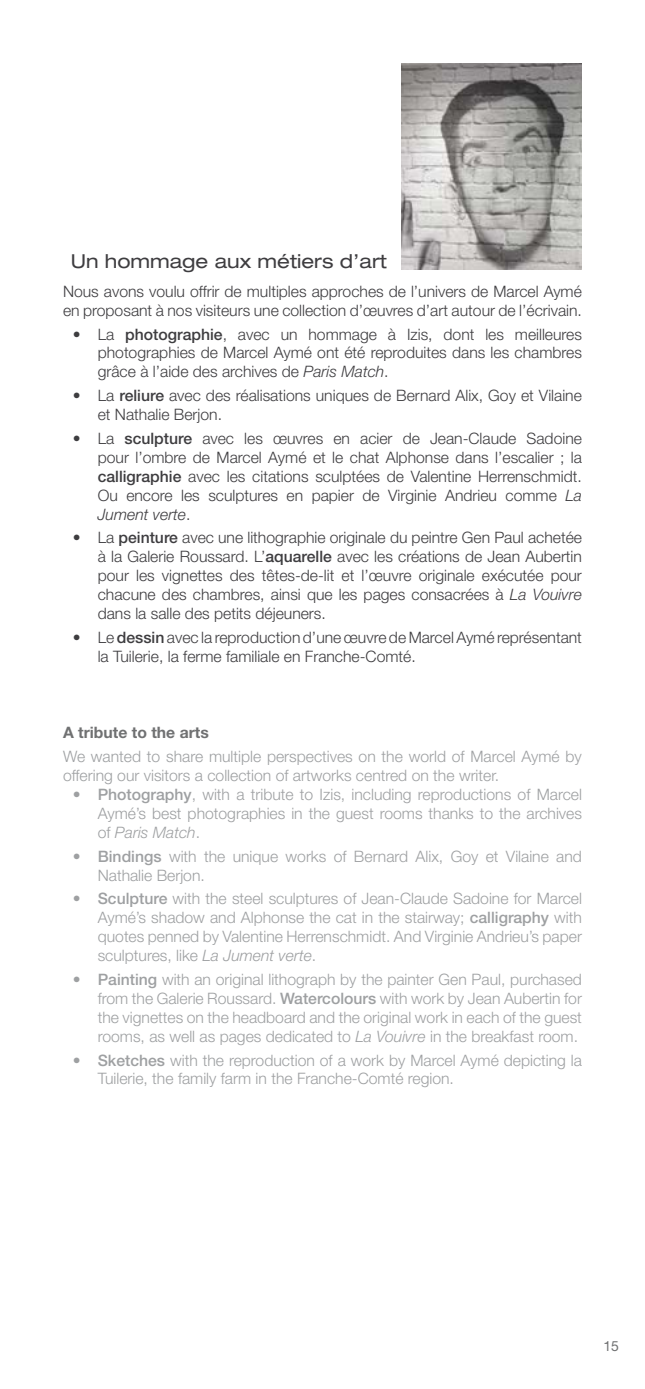
<style>
.page{position:relative;width:645px;height:1389px;background:#fff}
.page>*{position:absolute;margin:0;border:0;box-sizing:border-box;transform-origin:0 0}
.t1{font:expanded 19.25px "Helvetica Neue LT Std";color:#3e3d40}
.t2{font:300 15.75px/18.9px "Helvetica Neue LT Std";color:#3e3d40}
.t3{font:300 15.75px/18.9px "Helvetica Neue LT Std";color:#9ea0a2}
.t4{font:700 15.75px "Helvetica Neue LT Std";color:#707172}
.t5{font:14px "Helvetica Neue LT Std";color:#707172}
.s1{font-weight:500}
.s2{font-style:italic}
</style>
<div class="page">
<img style="left:402px;top:63px;width:180px;height:207px">
<p class="t1" style="left:71px;top:249px;width:318px">Un hommage aux métiers d’art</p>
<p class="t2" style="left:63px;top:281px;width:520px">Nous avons voulu offrir de multiples approches de l’univers de Marcel Aymé en proposant à nos visiteurs une collection d’œuvres d’art autour de l’écrivain.</p>
<p class="t2" style="left:98px;top:324px;width:486px;text-align:justify;text-indent:-25px">• La <span class="s1">photographie</span>, avec un hommage à Izis, dont les meilleures photographies de Marcel Aymé ont été reproduites dans les chambres grâce à l’aide des archives de <span class="s2">Paris Match</span>.</p>
<p class="t2" style="left:98px;top:386px;width:486px;text-indent:-25px">• La <span class="s1">reliure</span> avec des réalisations uniques de Bernard Alix, Goy et Vilaine et Nathalie Berjon.</p>
<p class="t2" style="left:98px;top:429px;width:486px;text-align:justify;text-indent:-25px">• La <span class="s1">sculpture</span> avec les œuvres en acier de Jean-Claude Sadoine pour l’ombre de Marcel Aymé et le chat Alphonse dans l’escalier ; la <span class="s1">calligraphie</span> avec les citations sculptées de Valentine Herrenschmidt.<br>Ou encore les sculptures en papier de Virginie Andrieu comme <span class="s2">La Jument verte</span>.</p>
<p class="t2" style="left:98px;top:528px;width:486px;text-align:justify;text-indent:-25px">• La <span class="s1">peinture</span> avec une lithographie originale du peintre Gen Paul achetée à la Galerie Roussard. L’<span class="s1">aquarelle</span> avec les créations de Jean Aubertin pour les vignettes des têtes-de-lit et l’œuvre originale exécutée pour chacune des chambres, ainsi que les pages consacrées à <span class="s2">La Vouivre </span>dans la salle des petits déjeuners.</p>
<p class="t2" style="left:98px;top:628px;width:486px;text-indent:-25px">• Le <span class="s1">dessin</span> avec la reproduction d’une œuvre de Marcel Aymé représentant la Tuilerie, la ferme familiale en Franche-Comté.</p>
<p class="t4" style="left:63px;top:723px;width:147px">A tribute to the arts</p>
<p class="t3" style="left:63px;top:747px;width:520px">We wanted to share multiple perspectives on the world of Marcel Aymé by offering our visitors a collection of artworks centred on the writer.</p>
<p class="t3" style="left:98px;top:785px;width:486px;text-align:justify;text-indent:-25px"><span class="s1">• Photography</span>, with a tribute to Izis, including reproductions of Marcel Aymé’s best photographies in the guest rooms thanks to the archives of <span class="s2">Paris Match</span>.</p>
<p class="t3" style="left:98px;top:846px;width:486px;text-indent:-25px"><span class="s1">• Bindings</span> with the unique works of Bernard Alix, Goy et Vilaine and<br>Nathalie Berjon.</p>
<p class="t3" style="left:98px;top:889px;width:486px;text-align:justify;text-indent:-25px"><span class="s1">• Sculpture</span> with the steel sculptures of Jean-Claude Sadoine for Marcel Aymé’s shadow and Alphonse the cat in the stairway; <span class="s1">calligraphy</span> with quotes penned by Valentine Herrenschmidt. And Virginie Andrieu’s paper sculptures, like <span class="s2">La Jument verte</span>.</p>
<p class="t3" style="left:98px;top:970px;width:486px;text-align:justify;text-indent:-25px"><span class="s1">• Painting</span> with an original lithograph by the painter Gen Paul, purchased from the Galerie Roussard. <span class="s1">Watercolours</span> with work by Jean Aubertin for the vignettes on the headboard and the original work in each of the guest rooms, as well as pages dedicated to <span class="s2">La Vouivre</span> in the breakfast room.</p>
<p class="t3" style="left:98px;top:1050px;width:486px;text-indent:-25px"><span class="s1">• Sketches</span> with the reproduction of a work by Marcel Aymé depicting la<br>Tuilerie, the family farm in the Franche-Comté region.</p>
<p class="t5" style="left:603px;top:1338px;width:17px">15</p>
</div>
